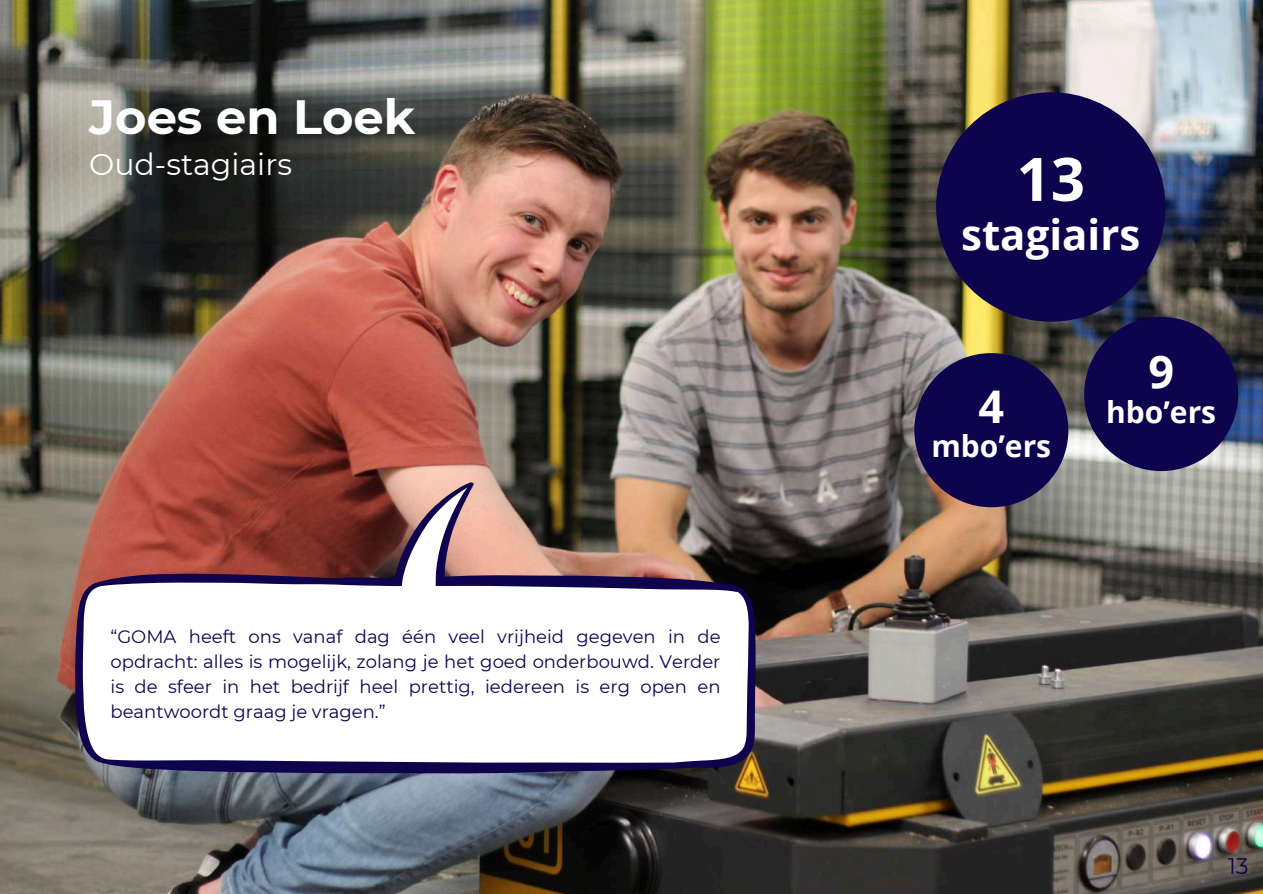
<style>
.page{position:relative;width:1263px;height:894px;background:#fff}
.page>*{position:absolute;margin:0;border:0;box-sizing:border-box;transform-origin:0 0}
.t1{font:700 60px "Open Sans";color:#fff}
.t2{font:700 48px "Montserrat";color:#fff}
.t3{font:700 45px "Open Sans";color:#fff}
.t4{font:700 42px "Open Sans";color:#fff}
.t5{font:700 30px "Open Sans";color:#fff}
.t6{font:30px "Montserrat";color:#fff}
.t7{font:22.5px "Montserrat";color:#0e034d}
.t8{font:18px/24.8px "Montserrat";color:#0e034d;text-align:justify}
</style>
<div class="page">
<img style="left:0;top:0;width:1263px;height:893px">
<svg style="left:75px;top:482px;width:681px;height:292px"></svg>
<div style="left:936px;top:92px;width:229px;height:229px;background:#0e034d;border-radius:50%"></div>
<div style="left:914px;top:353px;width:154px;height:154px;background:#0e034d;border-radius:50%"></div>
<div style="left:1084px;top:317px;width:154px;height:154px;background:#0e034d;border-radius:50%"></div>
<h2 class="t2" style="left:89px;top:88px;width:328px">Joes en Loek</h2>
<h3 class="t6" style="left:89px;top:146px;width:204px">Oud-stagiairs</h3>
<p class="t8" style="left:111px;top:624px;width:611px">“GOMA heeft ons vanaf dag één veel vrijheid gegeven in de opdracht: alles is mogelijk, zolang je het goed onderbouwd. Verder is de sfeer in het bedrijf heel prettig, iedereen is erg open en beantwoordt graag je vragen.”</p>
<h1 class="t1" style="left:1016px;top:137px;width:70px">13</h1>
<h3 class="t4" style="left:961px;top:205px;width:181px">stagiairs</h3>
<h3 class="t3" style="left:1148px;top:340px;width:27px">9</h3>
<h3 class="t3" style="left:978px;top:374px;width:27px">4</h3>
<h3 class="t5" style="left:1106px;top:391px;width:111px">hbo’ers</h3>
<h3 class="t5" style="left:931px;top:425px;width:121px">mbo’ers</h3>
<p class="t7" style="left:1228px;top:851px;width:22px">13</p>
</div>
